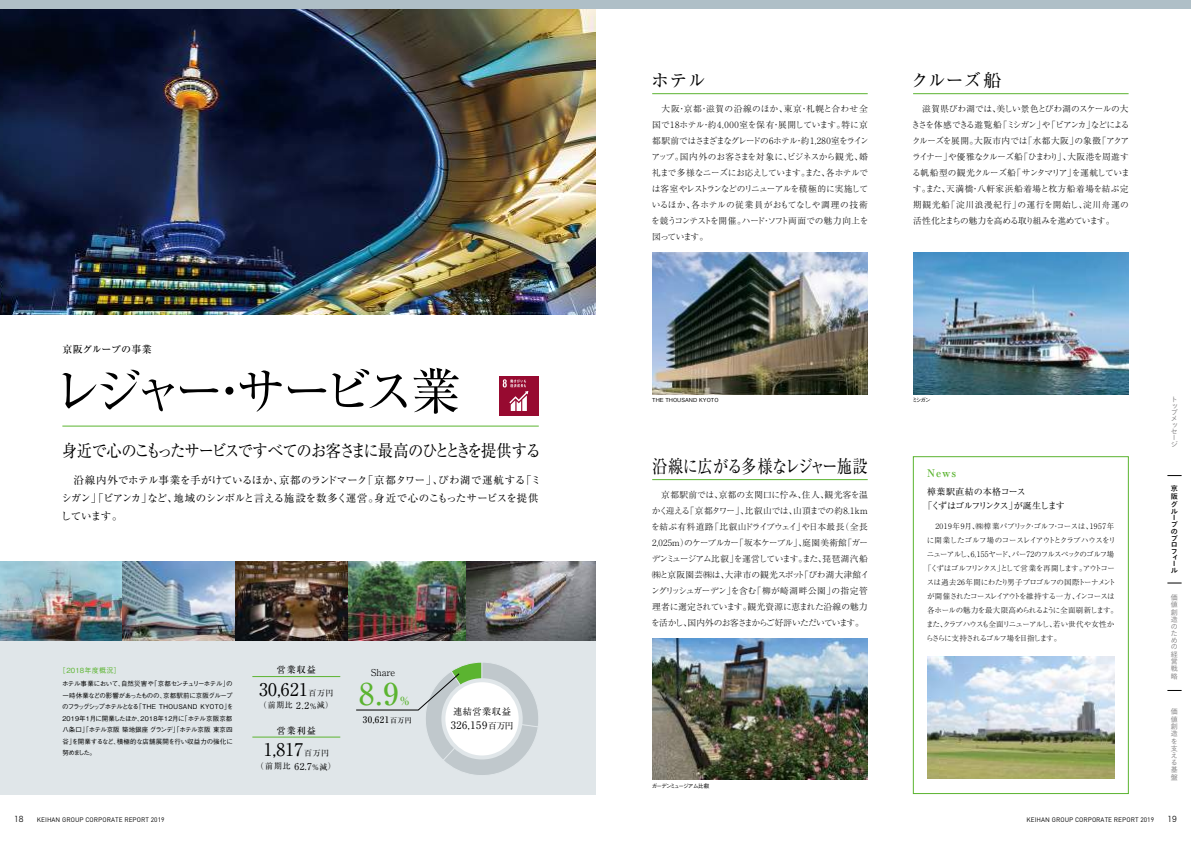
<style>
.page{position:relative;width:1191px;height:842px;background:#fff}
.page>*{position:absolute;margin:0;border:0;box-sizing:border-box;transform-origin:0 0}
.t1{font:50px "Ryumin Pr 5";letter-spacing:-.17em;color:#000}
.t2{font:500 30.1px "Ryumin Pr 5";color:#5bb430}
.t3{font:18px "Ryumin Pr 5";letter-spacing:-.04em;color:#000;scale:.84 1}
.t4{font:18px "Ryumin Pr 5";letter-spacing:-.02em;color:#000}
.t5{font:17.5px "Ryumin Pr 5";letter-spacing:.02em;color:#000}
.t6{font:17px "Ryumin Pr 5";letter-spacing:-.085em;color:#000;scale:.9 1}
.t7{font:500 11.2px "Ryumin Pr 5";color:#5bb430}
.t8{font:10.5px/18px "Ryumin Pr 5";letter-spacing:-.03em;color:#000}
.t9{font:700 10.5px "Ryumin Pr 5";color:#5bb430}
.t10{font:10.4px "Ryumin Pr 5";letter-spacing:.06em;color:#000}
.t11{font:500 10px "Ryumin Pr 5";letter-spacing:-.02em;color:#000}
.t12{font:300 9.5px "Ryumin Pr 5";color:#000}
.t13{font:9.2px "Ryumin Pr 5";letter-spacing:.05em;color:#000}
.t14{font:9px/14px "Ryumin Pr 5";letter-spacing:-.07em;color:#000}
.t15{font:500 9px "Ryumin Pr 5";letter-spacing:.1em;color:#000}
.t16{font:300 8.7px/16px "Ryumin Pr 5";letter-spacing:-.035em;color:#000}
.t17{font:8px "Ryumin Pr 5";letter-spacing:.09em;color:#000}
.t18{font:8px "Hira Kaku Std W3";color:#000;scale:.9 1}
.t19{font:300 7.5px "Ryumin Pr 5";letter-spacing:-.1em;color:#000}
.t20{font:300 7.5px "Ryumin Pr 5";letter-spacing:-.08em;color:#000}
.t21{font:300 7.5px "Ryumin Pr 5";letter-spacing:.055em;color:#000}
.t22{font:300 7.5px "Ryumin Pr 5";letter-spacing:-.105em;color:#000}
.t23{font:300 7.5px "Ryumin Pr 5";letter-spacing:-.06em;color:#000}
.t24{font:300 7.5px "Ryumin Pr 5";letter-spacing:-.055em;color:#000}
.t25{font:300 7.5px "Ryumin Pr 5";letter-spacing:-.13em;color:#000}
.t26{font:300 7px/7.3px "Tazugane Gothic Std N";color:#7d7c7d;text-align:justify}
.t27{font:500 7px/6.6px "Tazugane Gothic Std N";color:#000;text-align:justify}
.t28{font:500 7px "Gothic BBB Pro";letter-spacing:.05em;color:#5bb430}
.t29{font:500 6.5px/11.5px "Gothic BBB Pro";letter-spacing:-.06em;color:#000}
.t30{font:6.5px "DIN Pro";letter-spacing:.01em;color:#000}
.t31{font:500 5.5px "Gothic BBB Pro";color:#000}
.t32{font:500 5.5px "Gothic BBB Pro";letter-spacing:-.125em;color:#000}
.s1{font-size:9.5px}
.s2{font-size:7.5px}
.s3{font-size:8px}
.s4{font-size:7px}
.s5{font-size:8.7px}
</style>
<div class="page">
<img style="left:0;top:9px;width:595px;height:306px">
<div style="left:0;top:641px;width:596px;height:153px;background:#e0e6e9"></div>
<img style="left:927px;top:656px;width:187px;height:122px">
<img style="left:652px;top:638px;width:215px;height:142px">
<img style="left:0;top:561px;width:595px;height:80px">
<hr style="left:252px;top:676px;width:88px;height:1px;background:#5bb430">
<hr style="left:252px;top:737px;width:88px;height:1px;background:#5bb430">
<img style="left:652px;top:253px;width:215px;height:141px">
<hr style="left:652px;top:93px;width:215px;height:1px;background:#5bb430">
<img style="left:913px;top:253px;width:215px;height:141px">
<hr style="left:913px;top:93px;width:215px;height:1px;background:#5bb430">
<hr style="left:652px;top:479px;width:215px;height:1px;background:#5bb430">
<div style="left:913px;top:456px;width:215px;height:338px;border:1px solid #5bb430"></div>
<div style="left:499px;top:376px;width:40px;height:40px;background:#970a30"></div>
<svg style="left:503px;top:379px;width:25px;height:32px"></svg>
<div style="left:0;top:0;width:1191px;height:9px;background:#afbfc7"></div>
<hr style="left:62px;top:426px;width:477px;height:1px;background:#5bb430">
<svg style="left:356px;top:662px;width:182px;height:113px"></svg>
<svg style="left:1167px;top:475px;width:14px;height:1px"></svg>
<svg style="left:1167px;top:583px;width:14px;height:1px"></svg>
<svg style="left:1167px;top:690px;width:14px;height:1px"></svg>
<p class="t11" style="left:62px;top:342px;width:91px">京阪グループの事業</p>
<h1 class="t1" style="left:52px;top:352px;width:411px">レジャー・サービス業</h1>
<h3 class="t6" style="left:62px;top:437px;width:534px">身近で心のこもったサービスですべてのお客さまに最高のひとときを提供する</h3>
<p class="t8" style="left:61px;top:471px;width:482px">　沿線内外でホテル事業を手がけているほか、京都のランドマーク「京都タワー」、びわ湖で運航する「ミシガン」「ビアンカ」など、地域のシンボルと言える施設を数多く運営。身近で心のこもったサービスを提供しています。</p>
<p class="t28" style="left:59px;top:664px;width:64px">［2018年度概況］</p>
<p class="t29" style="left:62px;top:677px;width:173px">ホテル事業において、自然災害や「京都センチュリーホテル」の一時休業などの影響があったものの、京都駅前に京阪グループのフラッグシップホテルとなる「ＴＨＥ ＴＨＯＵＳＡＮＤ ＫＹＯＴＯ」を<br>2019年1月に開業したほか、2018年12月に「ホテル京阪京都八条口」「ホテル京阪 築地銀座 グランデ」「ホテル京阪 東京四谷」を開業するなど、積極的な店舗展開を行い収益力の強化に努めました。</p>
<p class="t15" style="left:277px;top:663px;width:40px">営業収益</p>
<p class="t17" style="left:259px;top:699px;width:76px">（前期比 <span class="s1">2.2</span><span class="s2">%</span>減）</p>
<h3 class="t5" style="left:259px;top:675px;width:76px">30,621<span class="s3">百万円</span></h3>
<p class="t15" style="left:277px;top:723px;width:40px">営業利益</p>
<p class="t17" style="left:256px;top:760px;width:81px">（前期比 <span class="s1">62.7</span><span class="s2">%</span>減）</p>
<h3 class="t5" style="left:264px;top:736px;width:67px">1,817<span class="s3">百万円</span></h3>
<p class="t12" style="left:371px;top:665px;width:26px">Share</p>
<h2 class="t2" style="left:359px;top:670px;width:41px">8.9</h2>
<p class="t7" style="left:399px;top:692px;width:13px">％</p>
<p class="t15" style="left:363px;top:712px;width:50px">30,621<span class="s4">百万円</span></p>
<p class="t13" style="left:453px;top:705px;width:59px">連結営業収益</p>
<p class="t10" style="left:450px;top:717px;width:64px">326,159<span class="s5">百万円</span></p>
<h3 class="t4" style="left:651px;top:66px;width:56px">ホテル</h3>
<p class="t16" style="left:651px;top:101px;width:219px;text-align:justify">　大阪・京都・滋賀の沿線のほか、東京・札幌と合わせ全国で18ホテル・約4,000室を保有・展開しています。特に京都駅前ではさまざまなグレードの6ホテル・約1,280室をラインアップ。国内外のお客さまを対象に、ビジネスから観光、婚礼まで多様なニーズにお応えしています。また、各ホテルでは客室やレストランなどのリニューアルを積極的に実施しているほか、各ホテルの従業員がおもてなしや調理の技術を競うコンテストを開催。ハード・ソフト両面での魅力向上を図っています。</p>
<h3 class="t4" style="left:911px;top:66px;width:92px">クルーズ船</h3>
<p class="t16" style="left:911px;top:101px;width:220px">　滋賀県びわ湖では、美しい景色とびわ湖のスケールの大きさを体感できる遊覧船「ミシガン」や「ビアンカ」などによるクルーズを展開。大阪市内では「水都大阪」の象徴「アクアライナー」や優雅なクルーズ船「ひまわり」、大阪港を周遊する帆船型の観光クルーズ船「サンタマリア」を運航しています。また、天満橋・八軒家浜船着場と枚方船着場を結ぶ定期観光船「淀川浪漫紀行」の運行を開始し、淀川舟運の活性化とまちの魅力を高める取り組みを進めています。</p>
<p class="t31" style="left:652px;top:396px;width:68px">THE THOUSAND KYOTO</p>
<h3 class="t3" style="left:652px;top:452px;width:258px">沿線に広がる多様なレジャー施設</h3>
<p class="t16" style="left:651px;top:486px;width:220px">　京都駅前では、京都の玄関口に佇み、住人、観光客を温かく迎える「京都タワー」、比叡山では、山頂までの約8.1kmを結ぶ有料道路「比叡山ドライブウェイ」や日本最長（全長<br>2,025m）のケーブルカー「坂本ケーブル」、庭園美術館「ガーデンミュージアム比叡」を運営しています。また、琵琶湖汽船㈱と京阪園芸㈱は、大津市の観光スポット「びわ湖大津館イングリッシュガーデン」を含む「柳が崎湖畔公園」の指定管理者に選定されています。観光資源に恵まれた沿線の魅力を活かし、国内外のお客さまからご好評いただいています。</p>
<p class="t31" style="left:912px;top:396px;width:20px">ミシガン</p>
<p class="t9" style="left:927px;top:465px;width:30px">News</p>
<p class="t14" style="left:923px;top:484px;width:143px;text-indent:4px">樟葉駅直結の本格コース<br>「くずはゴルフリンクス」が誕生します</p>
<p class="t21" style="left:927px;top:520px;width:189px">　2019年9月、㈱樟葉パブリック・ゴルフ・コースは、1957年</p>
<p class="t20" style="left:926px;top:534px;width:191px">に開業したゴルフ場のコースレイアウトとクラブハウスをリ</p>
<p class="t22" style="left:927px;top:548px;width:189px">ニューアルし、6,155ヤード、パー72のフルスペックのゴルフ場</p>
<p class="t19" style="left:924px;top:562px;width:192px">「くずはゴルフリンクス」として営業を再開します。アウトコー</p>
<p class="t23" style="left:926px;top:576px;width:191px">スは過去26年間にわたり男子プロゴルフの国際トーナメント</p>
<p class="t20" style="left:927px;top:590px;width:189px">が開催されたコースレイアウトを維持する一方、インコースは</p>
<p class="t24" style="left:927px;top:604px;width:192px">各ホールの魅力を最大限高められるように全面刷新します。</p>
<p class="t19" style="left:926px;top:618px;width:190px">また、クラブハウスも全面リニューアルし、若い世代や女性か</p>
<p class="t25" style="left:926px;top:632px;width:137px">らさらに支持されるゴルフ場を目指します。</p>
<p class="t32" style="left:651px;top:781px;width:59px">ガーデンミュージアム比叡</p>
<p class="t26" style="left:1170px;top:397px;width:8px;line-height:6.4px;text-align:left">トップメッセージ</p>
<p class="t27" style="left:1170px;top:485px;width:8px;line-height:7.7px">京阪グ</p>
<p class="t27" style="left:1170px;top:508px;width:8px;text-align:left">ループのプロフィール</p>
<p class="t26" style="left:1170px;top:594px;width:8px">価値創造</p>
<p class="t26" style="left:1170px;top:623px;width:8px">のための経営戦略</p>
<p class="t26" style="left:1170px;top:708px;width:8px;text-align:left">価値創造を支える基盤</p>
<p class="t18" style="left:14px;top:813px;width:12px">18</p>
<p class="t30" style="left:37px;top:815px;width:129px">KEIHAN GROUP CORPORATE REPORT 2019</p>
<p class="t30" style="left:1026px;top:815px;width:129px">KEIHAN GROUP CORPORATE REPORT 2019</p>
<p class="t18" style="left:1167px;top:813px;width:12px">19</p>
</div>
